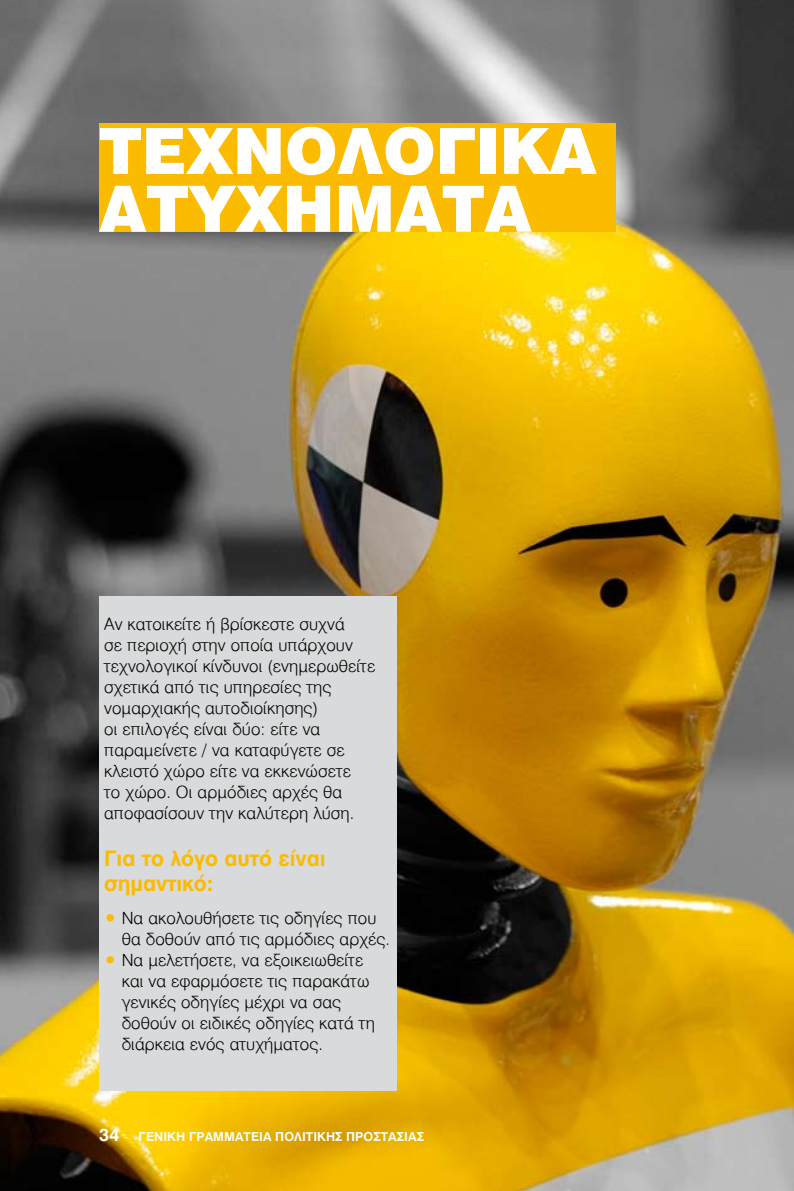
<style>
.page{position:relative;width:794px;height:1191px;background:#fff}
.page>*{position:absolute;margin:0;border:0;box-sizing:border-box;transform-origin:0 0}
.t1{font:900 63px/57.8px "UB Helvetica";color:#fff}
.t2{font:21px/25.2px "UB Helvetica Bold";letter-spacing:-.005em;color:#fabb00}
.t3{font:300 16.62px/21px "UB Helvetica";letter-spacing:.005em;color:#000}
.t4{font:12.25px "UB Helvetica Bold";letter-spacing:.005em;color:#fff}
.s1{color:#fabb00}
.s2{font-size:17.5px}
.s3{font-family:"UB Helvetica";font-weight:300}
</style>
<div class="page">
<img style="left:0;top:0;width:794px;height:1191px">
<div style="left:99px;top:123px;width:516px;height:109px;background:#fabb00"></div>
<div style="left:99px;top:596px;width:298px;height:495px;background:#d9dadb"></div>
<h1 class="t1" style="left:99px;top:122px;width:499px">ΤΕΧΝΟΛΟΓΙΚΑ<br>ΑΤΥΧΗΜΑΤΑ</h1>
<p class="t3" style="left:104px;top:613px;width:272px">Αν κατοικείτε ή βρίσκεστε συχνά<br>σε περιοχή στην οποία υπάρχουν τεχνολογικοί κίνδυνοι (ενημερωθείτε σχετικά από τις υπηρεσίες της νομαρχιακής αυτοδιοίκησης)<br>οι επιλογές είναι δύο: είτε να παραμείνετε / να καταφύγετε σε κλειστό χώρο είτε να εκκενώσετε<br>το χώρο. Οι αρμόδιες αρχές θα αποφασίσουν την καλύτερη λύση.</p>
<p class="t2" style="left:104px;top:845px;width:223px">Για το λόγο αυτό είναι σημαντικό:</p>
<p class="t3" style="left:122px;top:907px;width:270px;text-indent:-17px"><span class="s1">•</span> Να ακολουθήσετε τις οδηγίες που θα δοθούν από τις αρμόδιες αρχές.</p>
<p class="t3" style="left:122px;top:949px;width:255px;text-indent:-17px"><span class="s1">•</span> Να μελετήσετε, να εξοικειωθείτε και να εφαρμόσετε τις παρακάτω γενικές οδηγίες μέχρι να σας δοθούν οι ειδικές οδηγίες κατά τη διάρκεια ενός ατυχήματος.</p>
<p class="t4" style="left:99px;top:1129px;width:326px"><span class="s2">34</span> <span class="s3">-</span> ΓΕΝΙΚΗ ΓΡΑΜΜΑΤΕΙΑ ΠΟΛΙΤΙΚΗΣ ΠΡΟΣΤΑΣΙΑΣ</p>
</div>
